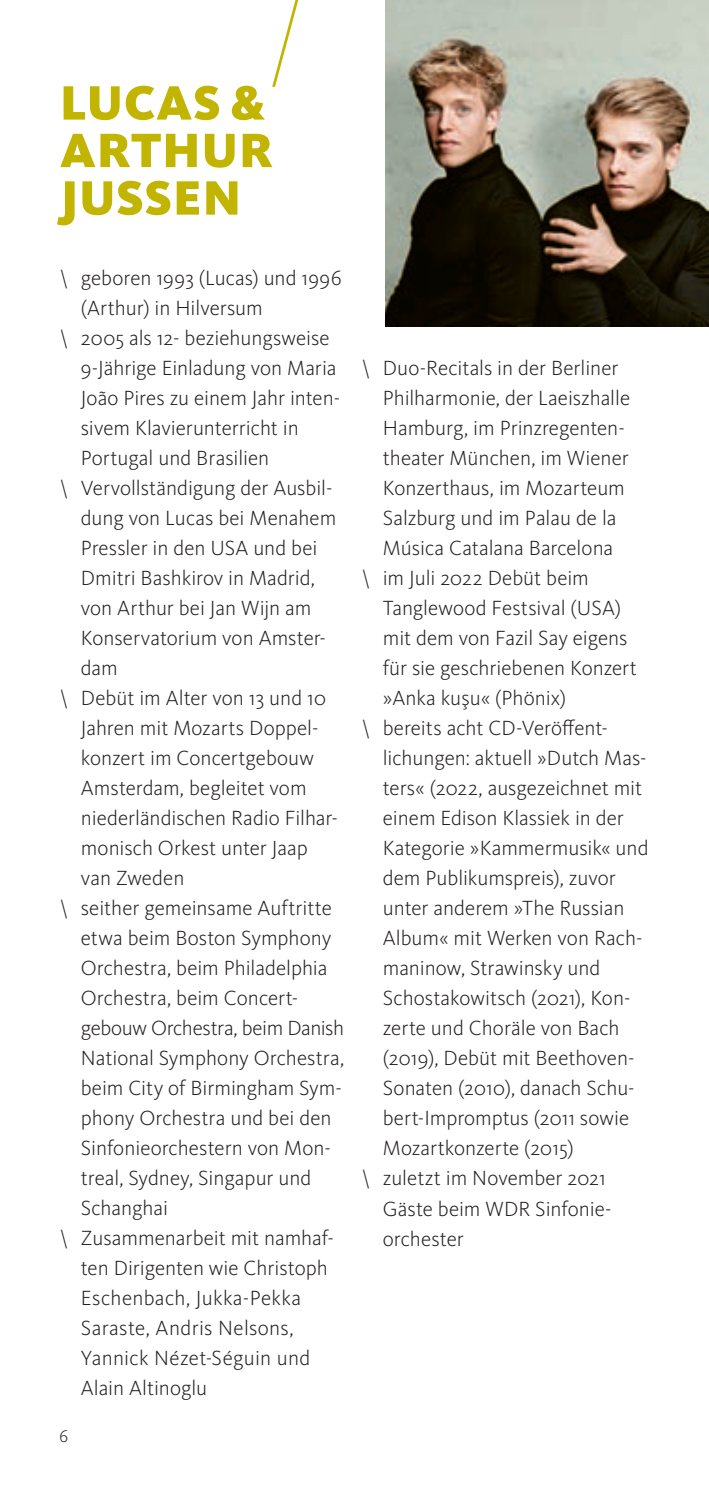
<style>
.page{position:relative;width:709px;height:1489px;background:#fff}
.page>*{position:absolute;margin:0;border:0;box-sizing:border-box;transform-origin:0 0}
.t1{font:900 50px/47.5px "WDR Sans";letter-spacing:.02em;color:#c2b501}
.t2{font:300 21.25px "WDR Sans";color:#231f20}
.t3{font:300 21.25px "WDR Sans";letter-spacing:.02em;color:#231f20}
.t4{font:300 21.25px "WDR Sans";letter-spacing:-.02em;color:#231f20}
.t5{font:300 17.5px "WDR Sans";color:#231f20}
</style>
<div class="page">
<svg style="left:272px;top:0;width:26px;height:87px"></svg>
<img style="left:386px;top:0;width:323px;height:326px">
<h1 class="t1" style="left:60px;top:79px;width:215px">LUCAS &amp;<br>ARTHUR<br>JUSSEN</h1>
<p class="t2" style="left:60px;top:265px;width:283px">\ geboren 1993 (Lucas) und 1996</p>
<p class="t2" style="left:81px;top:295px;width:183px">(Arthur) in Hilversum</p>
<p class="t2" style="left:60px;top:325px;width:272px">\ 2005 als 12- beziehungsweise</p>
<p class="t2" style="left:81px;top:355px;width:257px">9-Jährige Einladung von Maria</p>
<p class="t2" style="left:81px;top:385px;width:261px">João Pires zu einem Jahr inten-</p>
<p class="t2" style="left:81px;top:415px;width:219px">sivem Klavierunterricht in</p>
<p class="t2" style="left:81px;top:445px;width:190px">Portugal und Brasilien</p>
<p class="t2" style="left:60px;top:475px;width:274px">\ Vervollständigung der Ausbil-</p>
<p class="t2" style="left:81px;top:505px;width:257px">dung von Lucas bei Menahem</p>
<p class="t2" style="left:81px;top:535px;width:238px">Pressler in den USA und bei</p>
<p class="t2" style="left:81px;top:565px;width:236px">Dmitri Bashkirov in Madrid,</p>
<p class="t2" style="left:81px;top:595px;width:232px">von Arthur bei Jan Wijn am</p>
<p class="t2" style="left:81px;top:625px;width:247px">Konservatorium von Amster-</p>
<p class="t2" style="left:81px;top:655px;width:38px">dam</p>
<p class="t2" style="left:60px;top:685px;width:268px">\ Debüt im Alter von 13 und 10</p>
<p class="t2" style="left:81px;top:715px;width:239px">Jahren mit Mozarts Doppel-</p>
<p class="t2" style="left:81px;top:745px;width:235px">konzert im Concertgebouw</p>
<p class="t2" style="left:81px;top:775px;width:227px">Amsterdam, begleitet vom</p>
<p class="t2" style="left:81px;top:805px;width:258px">niederländischen Radio Filhar-</p>
<p class="t2" style="left:81px;top:835px;width:228px">monisch Orkest unter Jaap</p>
<p class="t2" style="left:81px;top:865px;width:105px">van Zweden</p>
<p class="t2" style="left:60px;top:895px;width:274px">\ seither gemeinsame Auftritte</p>
<p class="t2" style="left:81px;top:925px;width:252px">etwa beim Boston Symphony</p>
<p class="t2" style="left:81px;top:955px;width:248px">Orchestra, beim Philadelphia</p>
<p class="t2" style="left:81px;top:985px;width:219px">Orchestra, beim Concert-</p>
<p class="t4" style="left:81px;top:1015px;width:265px">gebouw Orchestra, beim Danish</p>
<p class="t2" style="left:81px;top:1045px;width:265px">National Symphony Orchestra,</p>
<p class="t2" style="left:81px;top:1075px;width:263px">beim City of Birmingham Sym-</p>
<p class="t2" style="left:81px;top:1105px;width:252px">phony Orchestra und bei den</p>
<p class="t2" style="left:81px;top:1135px;width:252px">Sinfonieorchestern von Mon-</p>
<p class="t2" style="left:81px;top:1165px;width:232px">treal, Sydney, Singapur und</p>
<p class="t2" style="left:81px;top:1195px;width:89px">Schanghai</p>
<p class="t2" style="left:60px;top:1225px;width:276px">\ Zusammenarbeit mit namhaf-</p>
<p class="t2" style="left:81px;top:1255px;width:248px">ten Dirigenten wie Christoph</p>
<p class="t3" style="left:81px;top:1285px;width:222px">Eschenbach, Jukka-Pekka</p>
<p class="t3" style="left:81px;top:1315px;width:214px">Saraste, Andris Nelsons,</p>
<p class="t2" style="left:81px;top:1345px;width:231px">Yannick Nézet-Séguin und</p>
<p class="t2" style="left:81px;top:1375px;width:128px">Alain Altinoglu</p>
<p class="t5" style="left:60px;top:1425px;width:10px">6</p>
<p class="t2" style="left:361px;top:355px;width:258px">\ Duo-Recitals in der Berliner</p>
<p class="t2" style="left:383px;top:385px;width:249px">Philharmonie, der Laeiszhalle</p>
<p class="t2" style="left:383px;top:415px;width:243px">Hamburg, im Prinzregenten-</p>
<p class="t2" style="left:383px;top:445px;width:247px">theater München, im Wiener</p>
<p class="t2" style="left:383px;top:475px;width:243px">Konzerthaus, im Mozarteum</p>
<p class="t2" style="left:383px;top:505px;width:235px">Salzburg und im Palau de la</p>
<p class="t2" style="left:383px;top:535px;width:232px">Música Catalana Barcelona</p>
<p class="t2" style="left:361px;top:565px;width:229px">\ im Juli 2022 Debüt beim</p>
<p class="t2" style="left:383px;top:595px;width:240px">Tanglewood Festsival (USA)</p>
<p class="t2" style="left:383px;top:625px;width:246px">mit dem von Fazil Say eigens</p>
<p class="t2" style="left:383px;top:655px;width:256px">für sie geschriebenen Konzert</p>
<p class="t2" style="left:383px;top:685px;width:185px">»Anka kuşu« (Phönix)</p>
<p class="t2" style="left:361px;top:715px;width:248px">\ bereits acht CD-Veröffent-</p>
<p class="t2" style="left:383px;top:745px;width:265px">lichungen: aktuell »Dutch Mas-</p>
<p class="t2" style="left:383px;top:775px;width:261px">ters« (2022, ausgezeichnet mit</p>
<p class="t2" style="left:383px;top:805px;width:242px">einem Edison Klassiek in der</p>
<p class="t2" style="left:383px;top:835px;width:267px">Kategorie »Kammermusik« und</p>
<p class="t2" style="left:383px;top:865px;width:234px">dem Publikumspreis), zuvor</p>
<p class="t2" style="left:383px;top:895px;width:243px">unter anderem »The Russian</p>
<p class="t2" style="left:383px;top:925px;width:261px">Album« mit Werken von Rach-</p>
<p class="t2" style="left:383px;top:955px;width:219px">maninow, Strawinsky und</p>
<p class="t2" style="left:383px;top:985px;width:249px">Schostakowitsch (2021), Kon-</p>
<p class="t2" style="left:383px;top:1015px;width:238px">zerte und Choräle von Bach</p>
<p class="t2" style="left:383px;top:1045px;width:253px">(2019), Debüt mit Beethoven-</p>
<p class="t2" style="left:383px;top:1075px;width:253px">Sonaten (2010), danach Schu-</p>
<p class="t2" style="left:383px;top:1105px;width:248px">bert-Impromptus (2011 sowie</p>
<p class="t2" style="left:383px;top:1135px;width:192px">Mozartkonzerte (2015)</p>
<p class="t2" style="left:361px;top:1165px;width:246px">\ zuletzt im November 2021</p>
<p class="t2" style="left:383px;top:1195px;width:230px">Gäste beim WDR Sinfonie-</p>
<p class="t2" style="left:383px;top:1225px;width:82px">orchester</p>
</div>
